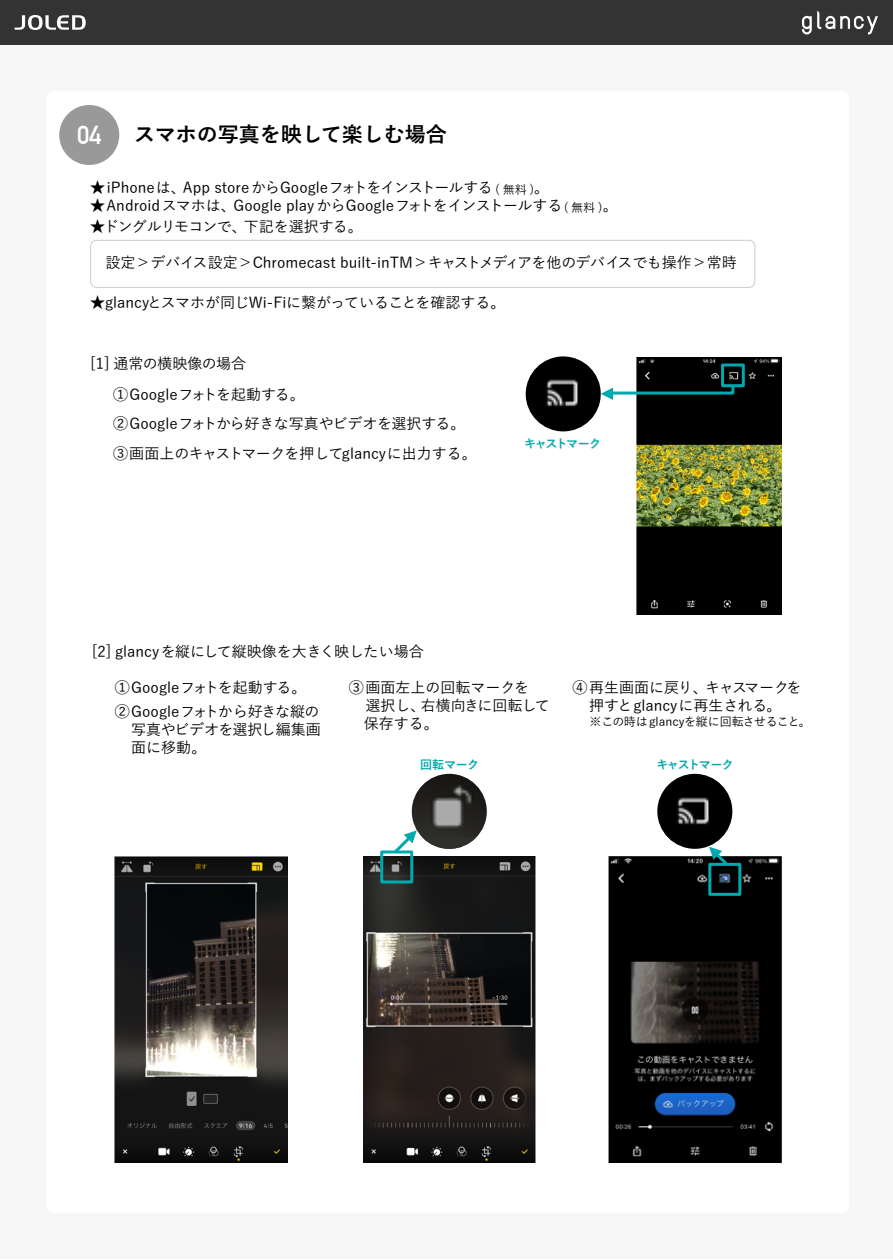
<style>
.page{position:relative;width:893px;height:1260px;background:#fff}
.page>*{position:absolute;margin:0;border:0;box-sizing:border-box;transform-origin:0 0}
.t1{font:700 25.5px "DIN Alternate";color:#fff}
.t2{font:700 21px "Yu Go Pr 6 N";color:#000}
.t3{font:500 15px/18px "Yu Go Pr 6 N";color:#000}
.t4{font:500 15px "Yu Go Pr 6 N";letter-spacing:-.05em;color:#000}
.t5{font:500 15px "Yu Go Pr 6 N";letter-spacing:-.02em;color:#000}
.t6{font:500 12px "Yu Go Pr 6 N";color:#000}
.t7{font:700 12px "Yu Go Pr 6 N";letter-spacing:-.11em;color:#00a9ad}
.t8{font:700 12px "Yu Go Pr 6 N";letter-spacing:-.1em;color:#00a9ad}
.t9{font:700 12px "Yu Go Pr 6 N";letter-spacing:-.07em;color:#00a9ad}
.s1{font-size:12px}
</style>
<div class="page">
<div style="left:0;top:44px;width:892px;height:1215px;background:#f7f7f7"></div>
<div style="left:0;top:0;width:892px;height:45px;background:#333"></div>
<svg style="left:817px;top:11px;width:61px;height:23px"></svg>
<svg style="left:802px;top:16px;width:9px;height:18px"></svg>
<svg style="left:15px;top:15px;width:71px;height:15px"></svg>
<div style="left:46px;top:91px;width:803px;height:1122px;background:#fff;border-radius:7px"></div>
<div style="left:59px;top:105px;width:60px;height:60px;background:#999;border-radius:50%"></div>
<img style="left:636px;top:358px;width:145px;height:256px">
<img style="left:525px;top:356px;width:75px;height:75px;border-radius:38px">
<svg style="left:600px;top:362px;width:146px;height:38px"></svg>
<img style="left:115px;top:856px;width:172px;height:307px">
<img style="left:363px;top:856px;width:172px;height:306px">
<img style="left:608px;top:856px;width:173px;height:306px">
<img style="left:657px;top:774px;width:75px;height:75px;border-radius:38px">
<img style="left:412px;top:774px;width:75px;height:75px;border-radius:38px">
<svg style="left:422px;top:837px;width:55px;height:12px"></svg>
<svg style="left:379px;top:829px;width:39px;height:56px"></svg>
<svg style="left:706px;top:845px;width:36px;height:52px"></svg>
<div style="left:90px;top:240px;width:665px;height:48px;border:1px solid #ccc;border-radius:6px"></div>
<h2 class="t2" style="left:134px;top:123px;width:314px">スマホの写真を映して楽しむ場合</h2>
<p class="t3" style="left:90px;top:177px;width:460px">★iPhoneは、App storeからGoogleフォトをインストールする <span class="s1">( 無料 )</span>。</p>
<p class="t3" style="left:90px;top:195px;width:559px">★Androidスマホは、Google playからGoogleフォトをインストールする<span class="s1">( 無料 )</span>。　　</p>
<h1 class="t1" style="left:77px;top:120px;width:26px">04</h1>
<p class="t4" style="left:90px;top:212px;width:274px">★ドングルリモコンで、下記を選択する。</p>
<p class="t3" style="left:106px;top:252px;width:632px">設定＞デバイス設定＞Chromecast built-inTM＞キャストメディアを他のデバイスでも操作＞常時</p>
<p class="t3" style="left:90px;top:292px;width:417px">★glancyとスマホが同じWi-Fiに繋がっていることを確認する。</p>
<p class="t5" style="left:90px;top:350px;width:158px">[1] 通常の横映像の場合</p>
<p class="t3" style="left:113px;top:383px;width:193px">①Googleフォトを起動する。</p>
<p class="t3" style="left:113px;top:407px;width:365px;line-height:29.4px">②Googleフォトから好きな写真やビデオを選択する。<br>③画面上のキャストマークを押してglancyに出力する。</p>
<p class="t7" style="left:524px;top:437px;width:79px">キャストマーク</p>
<p class="t3" style="left:92px;top:641px;width:333px">[2] glancyを縦にして縦映像を大きく映したい場合</p>
<p class="t3" style="left:115px;top:674px;width:206px;line-height:24.2px">①Googleフォトを起動する。<br>②Googleフォトから好きな縦の</p>
<p class="t3" style="left:131px;top:719px;width:191px">写真やビデオを選択し編集画面に移動。</p>
<p class="t3" style="left:349px;top:677px;width:181px">③画面左上の回転マークを</p>
<p class="t3" style="left:365px;top:695px;width:186px">選択し、右横向きに回転して</p>
<p class="t3" style="left:349px;top:713px;width:91px">　保存する。</p>
<p class="t3" style="left:572px;top:677px;width:230px;text-align:center">④再生画面に戻り、キャスマークを押すとglancyに再生される。</p>
<p class="t6" style="left:589px;top:711px;width:223px">※この時はglancyを縦に回転させること。</p>
<p class="t9" style="left:420px;top:758px;width:61px">回転マーク</p>
<p class="t8" style="left:656px;top:758px;width:79px">キャストマーク</p>
</div>
